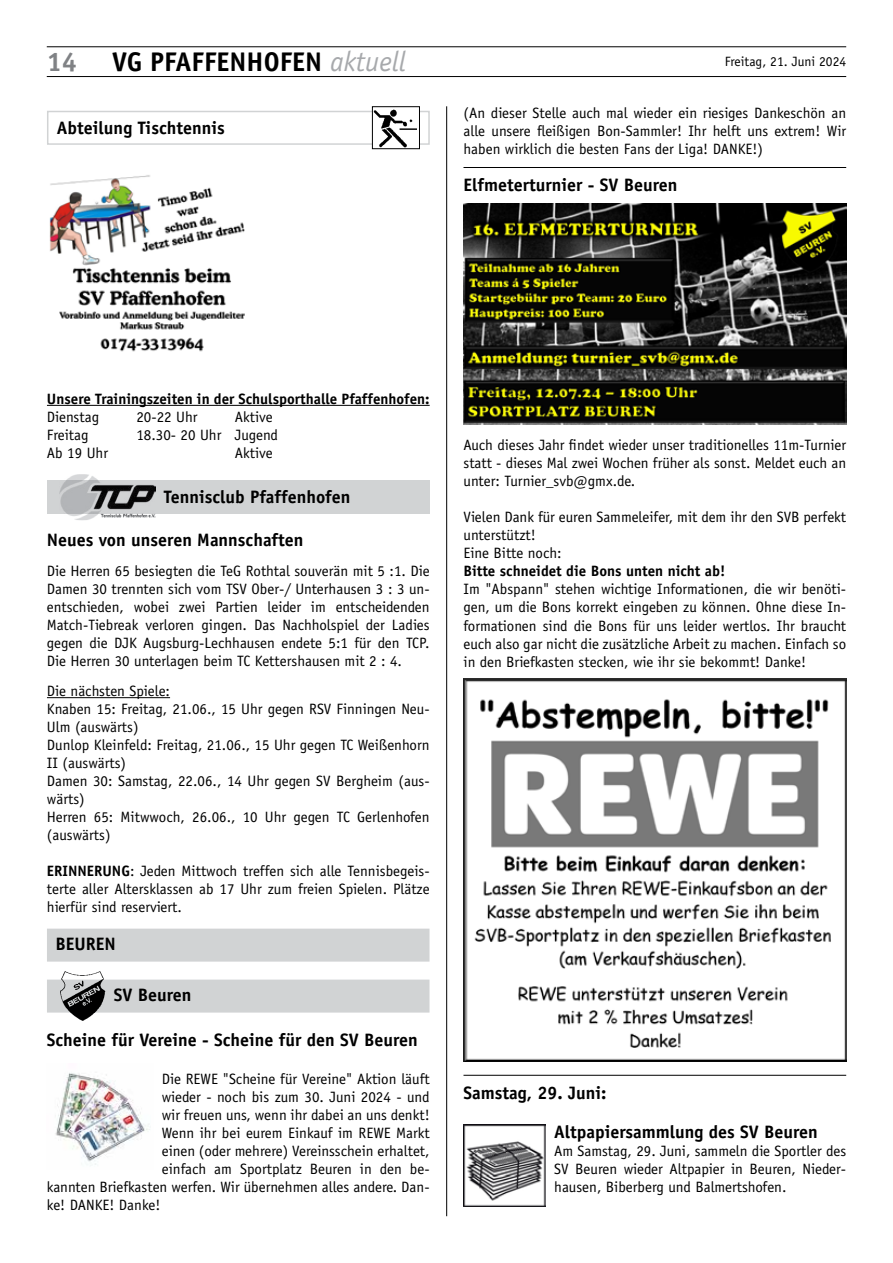
<style>
.page{position:relative;width:893px;height:1263px;background:#fff}
.page>*{position:absolute;margin:0;border:0;box-sizing:border-box;transform-origin:0 0}
.t1{font:700 27px "Officina Sans";color:#000}
.t2{font:700 27px "Officina Sans";color:#808285}
.t3{font:700 18px/39px "Officina Sans";color:#000}
.t4{font:15px/18px "Officina Sans";color:#000;text-align:justify}
.t5{font:700 15px "Officina Sans";color:#000}
.t6{font:13.5px "Officina Sans";color:#000}
.s1{font-weight:400;font-style:italic;font-size:28.35px;color:#a7a9ac}
.s2{font-weight:700}
</style>
<div class="page">
<hr style="left:47px;top:76px;width:799px;height:1px;background:#000">
<hr style="left:47px;top:47px;width:799px;height:1px;background:#000">
<hr style="left:446px;top:106px;width:1px;height:1110px;background:#000">
<hr style="left:47px;top:405px;width:383px;height:1px;background:#000">
<hr style="left:47px;top:697px;width:123px;height:1px;background:#000">
<div style="left:47px;top:111px;width:383px;height:34px;border:2px solid #d1d3d4"></div>
<div style="left:372px;top:107px;width:47px;height:42px;background:#fff"></div>
<img style="left:374px;top:109px;width:43px;height:38px">
<div style="left:372px;top:106px;width:48px;height:43px;border:1px solid #000"></div>
<img style="left:49px;top:175px;width:196px;height:177px">
<div style="left:47px;top:481px;width:383px;height:33px;background:#d1d3d4"></div>
<img style="left:60px;top:474px;width:95px;height:46px">
<img style="left:60px;top:481px;width:95px;height:33px">
<div style="left:47px;top:929px;width:382px;height:33px;background:#d1d3d4"></div>
<div style="left:47px;top:979px;width:382px;height:33px;background:#d1d3d4"></div>
<img style="left:60px;top:972px;width:45px;height:48px">
<img style="left:55px;top:1073px;width:95px;height:92px">
<hr style="left:463px;top:167px;width:383px;height:1px;background:#000">
<hr style="left:463px;top:1075px;width:383px;height:1px;background:#000">
<img style="left:463px;top:203px;width:383px;height:222px">
<img style="left:463px;top:679px;width:383px;height:382px">
<img style="left:463px;top:1124px;width:83px;height:82px">
<h1 class="t2" style="left:47px;top:45px;width:32px">14</h1>
<h1 class="t1" style="left:112px;top:45px;width:295px">VG PFAFFENHOFEN <span class="s1">aktuell</span></h1>
<p class="t6" style="left:725px;top:53px;width:123px">Freitag, 21. Juni 2024</p>
<p class="t3" style="left:57px;top:108px;width:169px">Abteilung Tischtennis</p>
<p class="t4" style="left:463px;top:104px;width:384px">(An dieser Stelle auch mal wieder ein riesiges Dankeschön an alle unsere fleißigen Bon-Sammler! Ihr helft uns extrem! Wir haben wirklich die besten Fans der Liga! DANKE!)</p>
<p class="t3" style="left:463px;top:165px;width:215px">Elfmeterturnier - SV Beuren</p>
<p class="t5" style="left:47px;top:389px;width:384px">Unsere Trainingszeiten in der Schulsporthalle Pfaffenhofen:</p>
<p class="t4" style="left:47px;top:408px;width:54px">Dienstag</p>
<p class="t4" style="left:136px;top:408px;width:63px">20-22 Uhr</p>
<p class="t4" style="left:235px;top:408px;width:40px">Aktive</p>
<p class="t4" style="left:47px;top:426px;width:43px">Freitag</p>
<p class="t4" style="left:136px;top:426px;width:143px">18.30- 20 Uhr Jugend</p>
<p class="t4" style="left:47px;top:444px;width:63px">Ab 19 Uhr</p>
<p class="t4" style="left:235px;top:444px;width:40px">Aktive</p>
<p class="t3" style="left:164px;top:477px;width:188px">Tennisclub Pfaffenhofen</p>
<p class="t3" style="left:47px;top:520px;width:258px">Neues von unseren Mannschaften</p>
<p class="t4" style="left:47px;top:562px;width:384px">Die Herren 65 besiegten die TeG Rothtal souverän mit 5 :1. Die Damen 30 trennten sich vom TSV Ober-/ Unterhausen 3 : 3 un&shy;entschieden, wobei zwei Partien leider im entscheidenden Match-Tiebreak verloren gingen. Das Nachholspiel der Ladies gegen die DJK Augsburg-Lechhausen endete 5:1 für den TCP.<br>Die Herren 30 unterlagen beim TC Kettershausen mit 2 : 4.</p>
<p class="t4" style="left:47px;top:682px;width:384px;text-align:left">Die nächsten Spiele:<br>Knaben 15: Freitag, 21.06., 15 Uhr gegen RSV Finningen Neu-Ulm (auswärts)<br>Dunlop Kleinfeld: Freitag, 21.06., 15 Uhr gegen TC Weißenhorn II (auswärts)<br>Damen 30: Samstag, 22.06., 14 Uhr gegen SV Bergheim (aus&shy;wärts)<br>Herren 65: Mitwwoch, 26.06., 10 Uhr gegen TC Gerlenhofen (auswärts)</p>
<p class="t4" style="left:47px;top:862px;width:384px"><span class="s2">ERINNERUNG</span>: Jeden Mittwoch treffen sich alle Tennisbegeis&shy;terte aller Altersklassen ab 17 Uhr zum freien Spielen. Plätze hierfür sind reserviert.</p>
<p class="t3" style="left:55px;top:924px;width:62px">BEUREN</p>
<p class="t3" style="left:114px;top:975px;width:79px">SV Beuren</p>
<p class="t3" style="left:47px;top:1020px;width:372px">Scheine für Vereine - Scheine für den SV Beuren</p>
<p class="t4" style="left:162px;top:1069px;width:269px">Die REWE "Scheine für Vereine" Aktion läuft</p>
<p class="t4" style="left:162px;top:1087px;width:269px">wieder - noch bis zum 30. Juni 2024 - und</p>
<p class="t4" style="left:162px;top:1105px;width:269px">wir freuen uns, wenn ihr dabei an uns denkt!</p>
<p class="t4" style="left:162px;top:1123px;width:269px">Wenn ihr bei eurem Einkauf im REWE Markt</p>
<p class="t4" style="left:162px;top:1141px;width:269px">einen (oder mehrere) Vereinsschein erhaltet,</p>
<p class="t4" style="left:162px;top:1159px;width:269px">einfach am Sportplatz Beuren in den be-</p>
<p class="t4" style="left:47px;top:1177px;width:384px">kannten Briefkasten werfen. Wir übernehmen alles andere. Dan-</p>
<p class="t4" style="left:47px;top:1195px;width:115px">ke! DANKE! Danke!</p>
<p class="t4" style="left:463px;top:436px;width:384px">Auch dieses Jahr findet wieder unser traditionelles 11m-Turnier statt - dieses Mal zwei Wochen früher als sonst. Meldet euch an unter: Turnier_svb@gmx.de.</p>
<p class="t4" style="left:463px;top:508px;width:384px;text-align:left">Vielen Dank für euren Sammeleifer, mit dem ihr den SVB perfekt unterstützt!<br>Eine Bitte noch:</p>
<p class="t5" style="left:463px;top:562px;width:263px">Bitte schneidet die Bons unten nicht ab!</p>
<p class="t4" style="left:463px;top:580px;width:384px">Im "Abspann" stehen wichtige Informationen, die wir benöti&shy;gen, um die Bons korrekt eingeben zu können. Ohne diese In&shy;formationen sind die Bons für uns leider wertlos. Ihr braucht euch also gar nicht die zusätzliche Arbeit zu machen. Einfach so in den Briefkasten stecken, wie ihr sie bekommt! Danke!</p>
<p class="t3" style="left:554px;top:1073px;width:265px;text-indent:-91px">Samstag, 29. Juni:<br>Altpapiersammlung des SV Beuren</p>
<p class="t4" style="left:554px;top:1142px;width:293px">Am Samstag, 29. Juni, sammeln die Sportler des SV Beuren wieder Altpapier in Beuren, Nieder&shy;hausen, Biberberg und Balmertshofen.</p>
</div>
